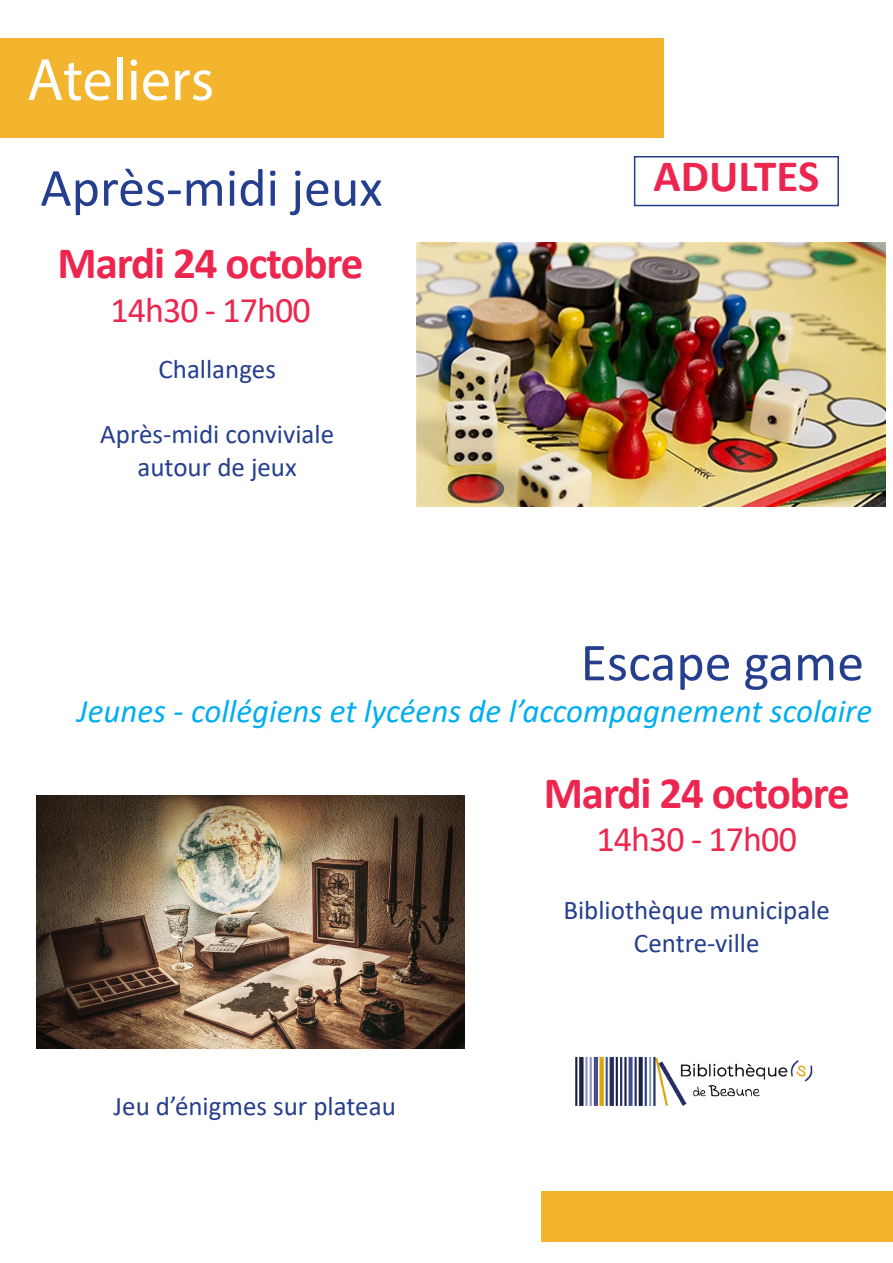
<style>
.page{position:relative;width:893px;height:1263px;background:#fff}
.page>*{position:absolute;margin:0;border:0;box-sizing:border-box;transform-origin:0 0}
.t1{font:60px "Myriad Pro";color:#fff}
.t2{font:54px "Calibri";color:#253f8e}
.t3{font:700 45px "Calibri";letter-spacing:-.025em;color:#ed264f}
.t4{font:700 45px "Calibri";color:#ed264f}
.t5{font:36px "Calibri";letter-spacing:-.025em;color:#ed264f}
.t6{font:italic 33px "Calibri";color:#00aeef}
.t7{font:27px/32.4px "Calibri";color:#253f8e;text-align:center}
</style>
<div class="page">
<div style="left:0;top:38px;width:663px;height:100px;background:#f4b52e"></div>
<div style="left:541px;top:1191px;width:352px;height:51px;background:#f4b52e"></div>
<img style="left:417px;top:242px;width:469px;height:264px">
<div style="left:634px;top:156px;width:205px;height:50px;border:2px solid #253f8e"></div>
<img style="left:575px;top:1056px;width:238px;height:50px">
<img style="left:36px;top:796px;width:428px;height:252px">
<h1 class="t1" style="left:27px;top:43px;width:189px">Ateliers</h1>
<h2 class="t2" style="left:40px;top:150px;width:344px">Après-midi jeux</h2>
<h3 class="t3" style="left:57px;top:232px;width:308px">Mardi 24 octobre</h3>
<h3 class="t5" style="left:110px;top:285px;width:202px">14h30 - 17h00</h3>
<p class="t7" style="left:158px;top:353px;width:119px">Challanges</p>
<p class="t7" style="left:100px;top:417px;width:235px">Après-midi conviviale autour de jeux</p>
<h3 class="t4" style="left:653px;top:144px;width:167px">ADULTES</h3>
<h2 class="t2" style="left:581px;top:625px;width:285px">Escape game</h2>
<p class="t6" style="left:77px;top:688px;width:797px">Jeunes - collégiens et lycéens de l’accompagnement scolaire</p>
<h3 class="t3" style="left:544px;top:761px;width:308px">Mardi 24 octobre</h3>
<h3 class="t5" style="left:597px;top:814px;width:202px">14h30 - 17h00</h3>
<p class="t7" style="left:114px;top:1089px;width:284px">Jeu d’énigmes sur plateau</p>
<p class="t7" style="left:563px;top:893px;width:268px">Bibliothèque municipale<br>Centre-ville</p>
</div>
